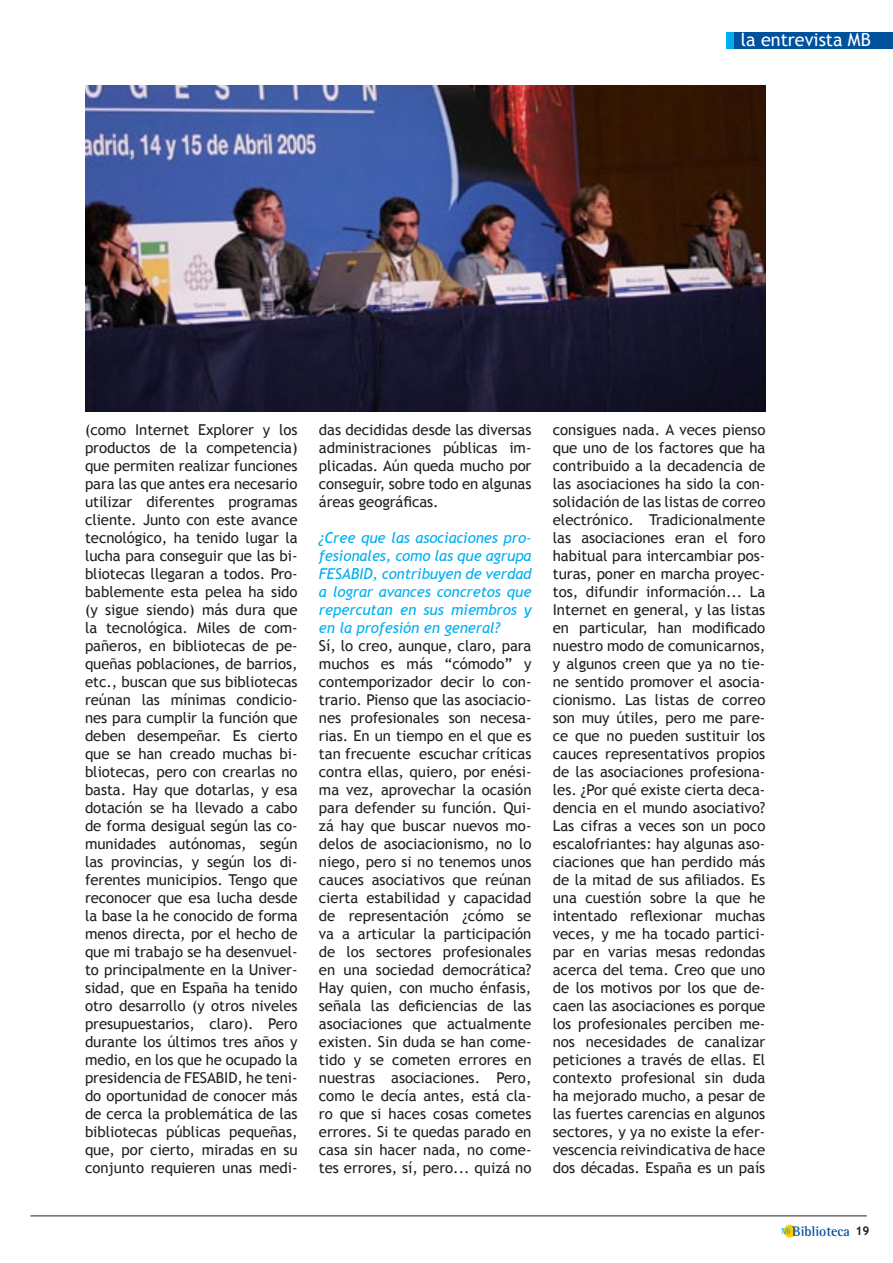
<style>
.page{position:relative;width:893px;height:1263px;background:#fff}
.page>*{position:absolute;margin:0;border:0;box-sizing:border-box;transform-origin:0 0}
.t1{font:18px "Trebuchet MS";color:#fff}
.t2{font:15px/18px "Trebuchet MS";letter-spacing:-.005em;color:#231f20;text-align:justify}
.t3{font:italic 15px/18px "Trebuchet MS";letter-spacing:-.005em;color:#00aeef;text-align:justify}
.t4{font:700 14.1px "Rotis Semi Serif";color:#00529c}
.s1{font-size:8.85px;color:#00aeef}
.s2{font-family:"Trebuchet MS";font-size:12px;color:#231f20}
</style>
<div class="page">
<div style="left:783px;top:1225px;width:13px;height:12px;background:#ffcb05;border-radius:50%"></div>
<hr style="left:30px;top:1215px;width:837px;height:1px;background:#231f20">
<div style="left:734px;top:32px;width:159px;height:17px;background:#00529c"></div>
<div style="left:726px;top:32px;width:8px;height:17px;background:#00aeef"></div>
<img style="left:85px;top:85px;width:680px;height:326px">
<p class="t1" style="left:741px;top:29px;width:131px">la entrevista MB</p>
<p class="t2" style="left:85px;top:421px;width:214px">(como Internet Explorer y los productos de la competencia) que permiten realizar funciones para las que antes era necesario utilizar diferentes programas cliente. Junto con este avance tecnológico, ha tenido lugar la lucha para conseguir que las bi&shy;bliotecas llegaran a todos. Pro&shy;bablemente esta pelea ha sido (y sigue siendo) más dura que la tecnológica. Miles de com&shy;pañeros, en bibliotecas de pe&shy;queñas poblaciones, de barrios, etc., buscan que sus bibliotecas reúnan las mínimas condicio&shy;nes para cumplir la función que deben desempeñar. Es cierto que se han creado muchas bi&shy;bliotecas, pero con crearlas no basta. Hay que dotarlas, y esa dotación se ha llevado a cabo de forma desigual según las co&shy;munidades autónomas, según las provincias, y según los di&shy;ferentes municipios. Tengo que reconocer que esa lucha desde la base la he conocido de forma menos directa, por el hecho de que mi trabajo se ha desenvuel&shy;to principalmente en la Univer&shy;sidad, que en España ha tenido otro desarrollo (y otros niveles presupuestarios, claro). Pero durante los últimos tres años y medio, en los que he ocupado la presidencia de FESABID, he teni&shy;do oportunidad de conocer más de cerca la problemática de las bibliotecas públicas pequeñas, que, por cierto, miradas en su conjunto requieren unas medi-</p>
<p class="t2" style="left:319px;top:421px;width:214px">das decididas desde las diversas administraciones públicas im&shy;plicadas. Aún queda mucho por conseguir, sobre todo en algunas áreas geográficas.</p>
<p class="t3" style="left:319px;top:529px;width:214px">¿Cree que las asociaciones pro&shy;fesionales, como las que agrupa FESABID, contribuyen de verdad a lograr avances concretos que repercutan en sus miembros y en la profesión en general?</p>
<p class="t2" style="left:319px;top:637px;width:214px">Sí, lo creo, aunque, claro, para muchos es más “cómodo” y contemporizador decir lo con&shy;trario. Pienso que las asociacio&shy;nes profesionales son necesa&shy;rias. En un tiempo en el que es tan frecuente escuchar críticas contra ellas, quiero, por enési&shy;ma vez, aprovechar la ocasión para defender su función. Qui&shy;zá hay que buscar nuevos mo&shy;delos de asociacionismo, no lo niego, pero si no tenemos unos cauces asociativos que reúnan cierta estabilidad y capacidad de representación ¿cómo se va a articular la participación de los sectores profesionales en una sociedad democrática?<br>Hay quien, con mucho énfasis, señala las deficiencias de las asociaciones que actualmente existen. Sin duda se han come&shy;tido y se cometen errores en nuestras asociaciones. Pero, como le decía antes, está cla&shy;ro que si haces cosas cometes errores. Si te quedas parado en casa sin hacer nada, no come&shy;tes errores, sí, pero... quizá no</p>
<p class="t2" style="left:553px;top:421px;width:214px">consigues nada. A veces pienso que uno de los factores que ha contribuido a la decadencia de las asociaciones ha sido la con&shy;solidación de las listas de correo electrónico. Tradicionalmente las asociaciones eran el foro habitual para intercambiar pos&shy;turas, poner en marcha proyec&shy;tos, difundir información... La Internet en general, y las listas en particular, han modificado nuestro modo de comunicarnos, y algunos creen que ya no tie&shy;ne sentido promover el asocia&shy;cionismo. Las listas de correo son muy útiles, pero me pare&shy;ce que no pueden sustituir los cauces representativos propios de las asociaciones profesiona&shy;les. ¿Por qué existe cierta deca&shy;dencia en el mundo asociativo?<br>Las cifras a veces son un poco escalofriantes: hay algunas aso&shy;ciaciones que han perdido más de la mitad de sus afiliados. Es una cuestión sobre la que he intentado reflexionar muchas veces, y me ha tocado partici&shy;par en varias mesas redondas acerca del tema. Creo que uno de los motivos por los que de&shy;caen las asociaciones es porque los profesionales perciben me&shy;nos necesidades de canalizar peticiones a través de ellas. El contexto profesional sin duda ha mejorado mucho, a pesar de las fuertes carencias en algunos sectores, y ya no existe la efer&shy;vescencia reivindicativa de hace dos décadas. España es un país</p>
<p class="t4" style="left:781px;top:1222px;width:90px"><span class="s1">Mi</span>Biblioteca <span class="s2">19</span></p>
</div>
